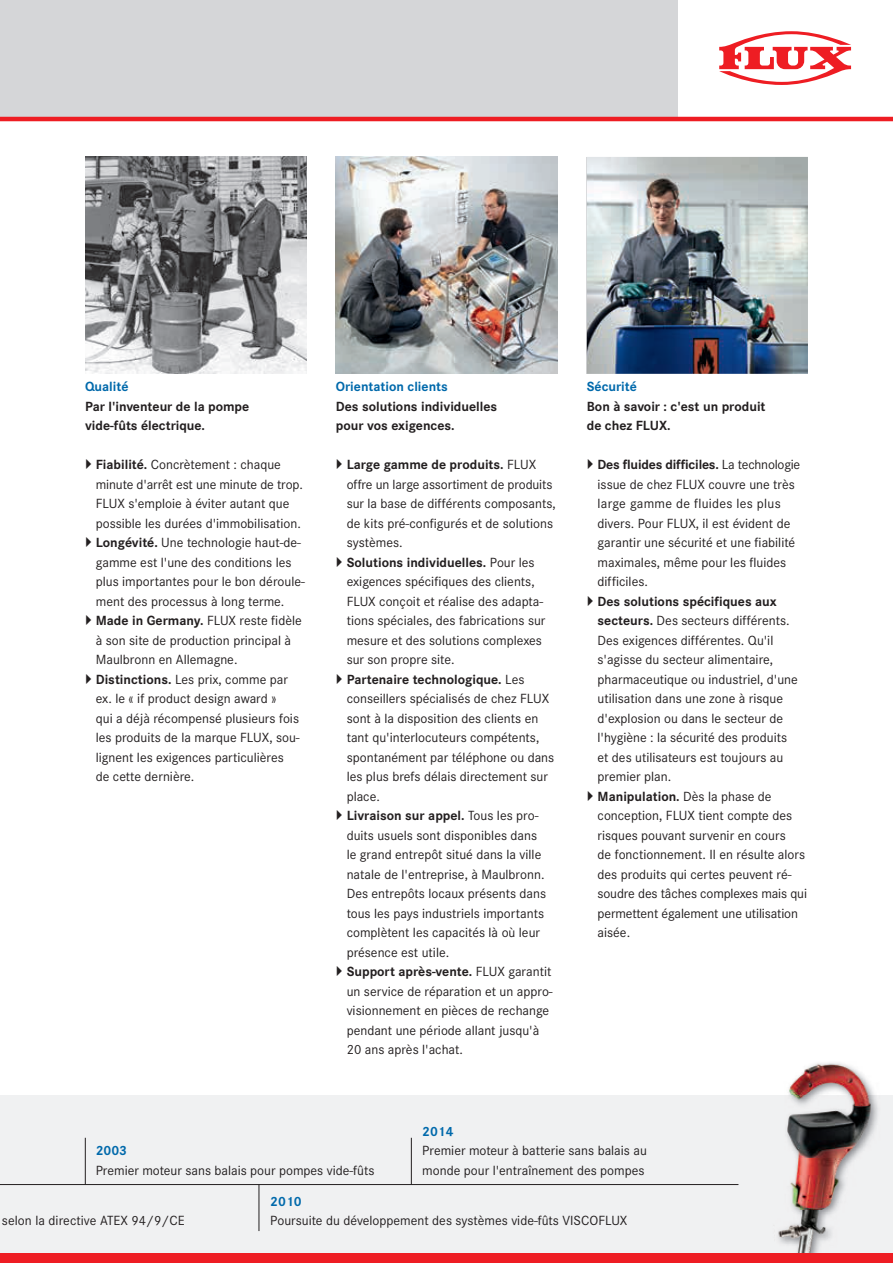
<style>
.page{position:relative;width:893px;height:1263px;background:#fff}
.page>*{position:absolute;margin:0;border:0;box-sizing:border-box;transform-origin:0 0}
.t1{font:13.8px/19.5px "Corporate S";color:#231f20}
.t2{font:700 13.8px/19.5px "Corporate S";color:#231f20}
.t3{font:700 13.8px "Corporate S";color:#0069ab}
.s1{font-weight:700}
</style>
<div class="page">
<div style="left:0;top:1095px;width:893px;height:168px;background:#f0f1f2"></div>
<hr style="left:85px;top:1138px;width:1px;height:46px;background:#231f20">
<hr style="left:411px;top:1138px;width:1px;height:46px;background:#231f20">
<hr style="left:259px;top:1184px;width:1px;height:47px;background:#231f20">
<hr style="left:0;top:1184px;width:738px;height:1px;background:#231f20">
<div style="left:0;top:0;width:677px;height:119px;background:#d5d6d8"></div>
<svg style="left:719px;top:31px;width:132px;height:54px"></svg>
<hr style="left:0;top:117px;width:893px;height:4px;background:#ee1d23">
<img style="left:85px;top:157px;width:221px;height:217px">
<img style="left:587px;top:157px;width:221px;height:217px">
<img style="left:336px;top:157px;width:221px;height:217px">
<img style="left:778px;top:1063px;width:100px;height:190px">
<div style="left:0;top:1253px;width:893px;height:10px;background:#ee1d23"></div>
<p class="t3" style="left:85px;top:381px;width:45px">Qualité</p>
<p class="t2" style="left:85px;top:397px;width:166px">Par l'inventeur de la pompe vide-fûts électrique.</p>
<p class="t1" style="left:96px;top:456px;width:211px"><span class="s1">Fiabilité.</span> Concrètement : chaque minute d'arrêt est une minute de trop.<br>FLUX s'emploie à éviter autant que possible les durées d'immobilisation.<br><span class="s1">Longévité.</span> Une technologie haut-de&shy;gamme est l'une des conditions les plus importantes pour le bon déroule&shy;ment des processus à long terme.<br><span class="s1">Made in Germany.</span> FLUX reste fidèle à son site de production principal à Maulbronn en Allemagne.<br><span class="s1">Distinctions.</span> Les prix, comme par ex. le « if product design award »<br>qui a déjà récompensé plusieurs fois les produits de la marque FLUX, sou&shy;lignent les exigences particulières<br>de cette dernière.</p>
<p class="t3" style="left:336px;top:381px;width:113px">Orientation clients</p>
<p class="t2" style="left:336px;top:397px;width:163px">Des solutions individuelles pour vos exigences.</p>
<p class="t1" style="left:347px;top:456px;width:211px"><span class="s1">Large gamme de produits.</span> FLUX offre un large assortiment de produits sur la base de différents composants, de kits pré-configurés et de solutions systèmes.<br><span class="s1">Solutions individuelles.</span> Pour les exigences spécifiques des clients,<br>FLUX conçoit et réalise des adapta&shy;tions spéciales, des fabrications sur mesure et des solutions complexes sur son propre site.<br><span class="s1">Partenaire technologique.</span> Les conseillers spécialisés de chez FLUX sont à la disposition des clients en tant qu'interlocuteurs compétents, spontanément par téléphone ou dans les plus brefs délais directement sur place.<br><span class="s1">Livraison sur appel.</span> Tous les pro&shy;duits usuels sont disponibles dans<br>le grand entrepôt situé dans la ville natale de l'entreprise, à Maulbronn.<br>Des entrepôts locaux présents dans tous les pays industriels importants complètent les capacités là où leur présence est utile.<br><span class="s1">Support après-vente.</span> FLUX garantit un service de réparation et un appro&shy;visionnement en pièces de rechange pendant une période allant jusqu'à<br>20 ans après l'achat.</p>
<p class="t3" style="left:587px;top:381px;width:52px">Sécurité</p>
<p class="t2" style="left:587px;top:397px;width:180px">Bon à savoir : c'est un produit de chez FLUX.</p>
<p class="t1" style="left:598px;top:456px;width:204px"><span class="s1">Des fluides difficiles.</span> La technologie issue de chez FLUX couvre une très large gamme de fluides les plus divers. Pour FLUX, il est évident de garantir une sécurité et une fiabilité maximales, même pour les fluides difficiles.</p>
<p class="t1" style="left:598px;top:592px;width:211px"><span class="s1">Des solutions spécifiques aux secteurs.</span> Des secteurs différents.<br>Des exigences différentes. Qu'il s'agisse du secteur alimentaire, pharmaceutique ou industriel, d'une utilisation dans une zone à risque d'explosion ou dans le secteur de l'hygiène : la sécurité des produits<br>et des utilisateurs est toujours au premier plan.<br><span class="s1">Manipulation.</span> Dès la phase de conception, FLUX tient compte des risques pouvant survenir en cours<br>de fonctionnement. Il en résulte alors des produits qui certes peuvent ré&shy;soudre des tâches complexes mais qui permettent également une utilisation aisée.</p>
<p class="t3" style="left:422px;top:1125px;width:33px">2014</p>
<p class="t1" style="left:422px;top:1142px;width:226px">Premier moteur à batterie sans balais au monde pour l'entraînement des pompes</p>
<p class="t3" style="left:96px;top:1145px;width:33px">2003</p>
<p class="t1" style="left:96px;top:1161px;width:280px">Premier moteur sans balais pour pompes vide-fûts</p>
<p class="t3" style="left:270px;top:1196px;width:33px">2010</p>
<p class="t1" style="left:270px;top:1212px;width:359px">Poursuite du développement des systèmes vide-fûts VISCOFLUX</p>
<p class="t1" style="left:2px;top:1212px;width:184px">selon la directive ATEX 94/9/CE</p>
</div>
